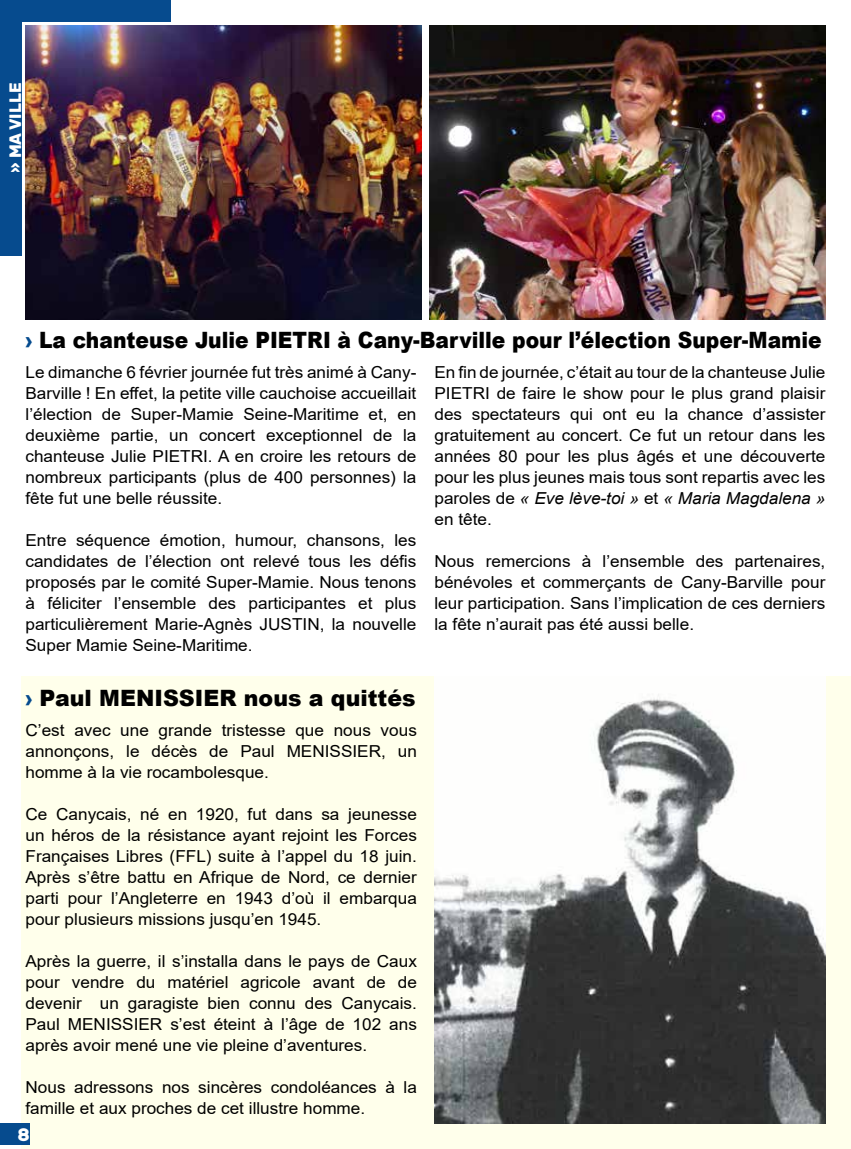
<style>
.page{position:relative;width:851px;height:1149px;background:#fff}
.page>*{position:absolute;margin:0;border:0;box-sizing:border-box;transform-origin:0 0}
.t1{font:900 22.5px "Arial";color:#000;scale:.9 1}
.t2{font:900 22.5px "Arial";color:#000}
.t3{font:700 18px "Rubik";color:#fff}
.t4{font:16.5px/21px "Arial";color:#000;text-align:justify;scale:1.04 1}
.t5{font:700 16.5px "Rubik";color:#fff}
.s1{color:#054b8e}
.s2{font-style:italic}
</style>
<div class="page">
<div style="left:22px;top:676px;width:828px;height:472px;background:#ffffeb"></div>
<div style="left:0;top:1123px;width:30px;height:21px;background:#064b8e"></div>
<div style="left:0;top:0;width:21px;height:255px;background:#064b8e"></div>
<div style="left:0;top:0;width:170px;height:21px;background:#064b8e"></div>
<img style="left:26px;top:26px;width:395px;height:293px">
<img style="left:429px;top:26px;width:396px;height:293px">
<img style="left:434px;top:676px;width:391px;height:447px">
<p class="t5" style="left:6px;top:172px;width:91px;rotate:-90deg">» MA VILLE</p>
<h1 class="t1" style="left:26px;top:323px;width:886px"><span class="s1">›</span> La chanteuse Julie PIETRI à Cany-Barville pour l’élection Super-Mamie</h1>
<p class="t4" style="left:26px;top:361px;width:377px">Le dimanche 6 février journée fut très animé à Cany-Barville ! En effet, la petite ville cauchoise accueillait l’élection de Super-Mamie Seine-Maritime et, en deuxième partie, un concert exceptionnel de la chanteuse Julie PIETRI. A en croire les retours de nombreux participants (plus de 400 personnes) la fête fut une belle réussite.</p>
<p class="t4" style="left:26px;top:529px;width:377px">Entre séquence émotion, humour, chansons, les candidates de l’élection ont relevé tous les défis proposés par le comité Super-Mamie. Nous tenons à féliciter l’ensemble des participantes et plus particulièrement Marie-Agnès JUSTIN, la nouvelle Super Mamie Seine-Maritime.</p>
<p class="t4" style="left:434px;top:361px;width:377px">En fin de journée, c’était au tour de la chanteuse Julie PIETRI de faire le show pour le plus grand plaisir des spectateurs qui ont eu la chance d’assister gratuitement au concert. Ce fut un retour dans les années 80 pour les plus âgés et une découverte pour les plus jeunes mais tous sont repartis avec les paroles de <span class="s2">« Eve lève-toi »</span> et <span class="s2">« Maria Magdalena » </span>en tête.</p>
<p class="t4" style="left:434px;top:550px;width:377px">Nous remercions à l’ensemble des partenaires, bénévoles et commerçants de Cany-Barville pour leur participation. Sans l’implication de ces derniers la fête n’aurait pas été aussi belle.</p>
<h1 class="t2" style="left:26px;top:681px;width:391px"><span class="s1">›</span> Paul MENISSIER nous a quittés</h1>
<p class="t4" style="left:26px;top:719px;width:378px">C’est avec une grande tristesse que nous vous annonçons, le décès de Paul MENISSIER, un homme à la vie rocambolesque.</p>
<p class="t4" style="left:26px;top:803px;width:378px">Ce Canycais, né en 1920, fut dans sa jeunesse un héros de la résistance ayant rejoint les Forces Françaises Libres (FFL) suite à l’appel du 18 juin.<br>Après s’être battu en Afrique de Nord, ce dernier parti pour l’Angleterre en 1943 d’où il embarqua pour plusieurs missions jusqu’en 1945.</p>
<p class="t4" style="left:26px;top:950px;width:378px">Après la guerre, il s’installa dans le pays de Caux pour vendre du matériel agricole avant de de devenir un garagiste bien connu des Canycais.<br>Paul MENISSIER s’est éteint à l’âge de 102 ans après avoir mené une vie pleine d’aventures.</p>
<p class="t4" style="left:26px;top:1076px;width:378px">Nous adressons nos sincères condoléances à la famille et aux proches de cet illustre homme.</p>
<p class="t3" style="left:17px;top:1123px;width:14px">8</p>
</div>
